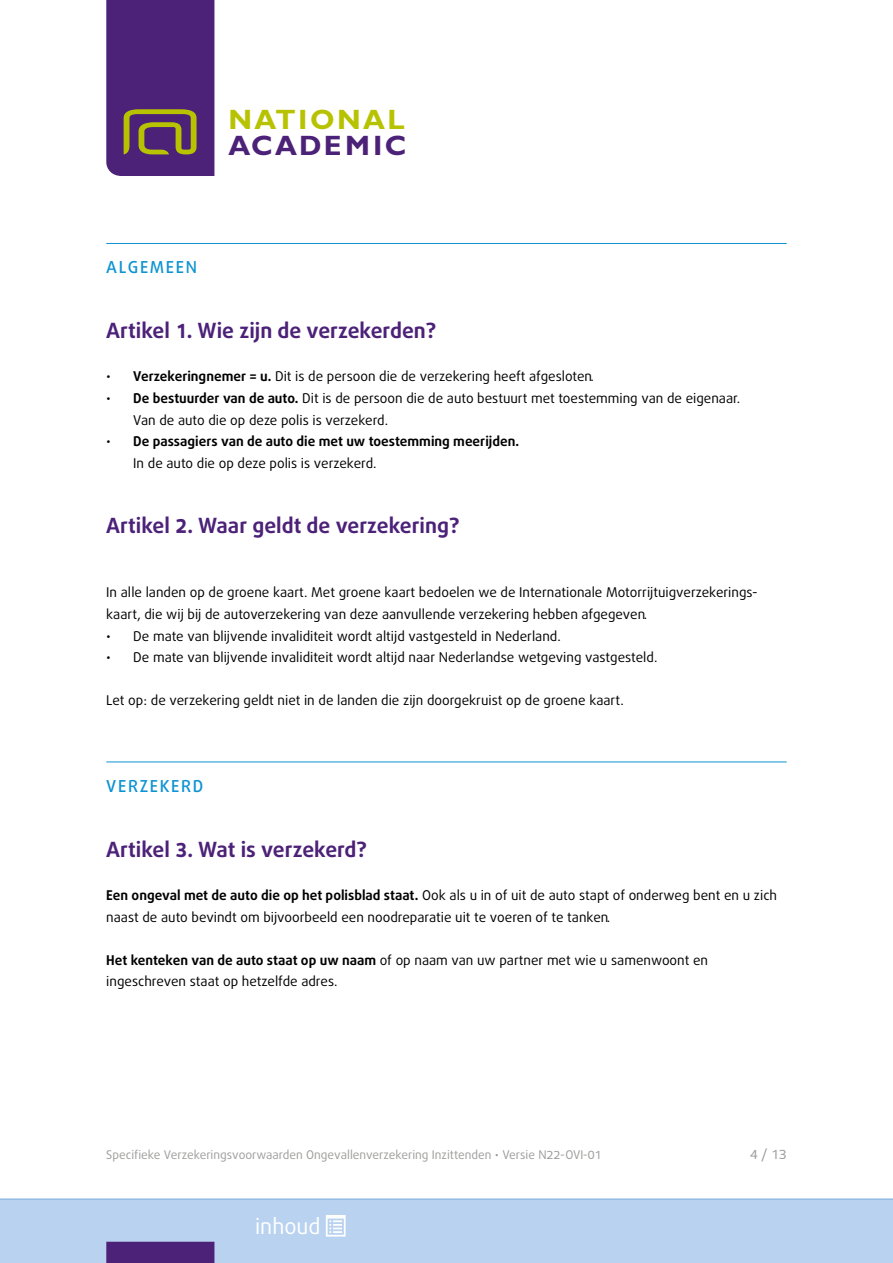
<style>
.page{position:relative;width:893px;height:1263px;background:#fff}
.page>*{position:absolute;margin:0;border:0;box-sizing:border-box;transform-origin:0 0}
.t1{font:700 28.05px "Gill Sans";letter-spacing:.085em;color:#b7c200}
.t2{font:700 28.05px "Gill Sans";letter-spacing:.075em;color:#4c2178}
.t3{font:21.6px "Bagus";color:#fff}
.t4{font:700 21px "Bagus";color:#4c2178}
.t5{font:500 16.5px "Bagus";letter-spacing:.1em;color:#0d93d2}
.t6{font:13.5px/21.6px "Bagus";color:#000}
.t7{font:700 13.5px/21.6px "Bagus";color:#000}
.t8{font:13.5px "Bagus";color:#9d9d9c}
.t9{font:12px "Bagus";color:#9d9d9c}
.s1{font-weight:700}
.s2{font-weight:400}
</style>
<div class="page">
<svg style="left:106px;top:0;width:108px;height:176px;background:#552e71"></svg>
<div style="left:0;top:1199px;width:893px;height:64px;background:#b9d2ef"></div>
<hr style="left:0;top:1198px;width:893px;height:2px;background:#92bce6">
<div style="left:106px;top:1242px;width:108px;height:21px;background:#4c2178"></div>
<svg style="left:326px;top:1215px;width:20px;height:21px"></svg>
<hr style="left:106px;top:243px;width:681px;height:1px;background:#0d93d2">
<hr style="left:106px;top:762px;width:681px;height:1px;background:#0d93d2">
<h1 class="t1" style="left:228px;top:103px;width:178px">NATIONAL</h1>
<h1 class="t2" style="left:228px;top:129px;width:179px">ACADEMIC</h1>
<p class="t5" style="left:106px;top:257px;width:92px">ALGEMEEN</p>
<h3 class="t4" style="left:106px;top:317px;width:332px">Artikel 1. Wie zijn de verzekerden?</h3>
<p class="t6" style="left:106px;top:366px;width:489px">• <span class="s1">Verzekeringnemer = u.</span> Dit is de persoon die de verzekering heeft afgesloten.</p>
<p class="t6" style="left:133px;top:388px;width:608px;text-indent:-27px">• <span class="s1">De bestuurder van de auto.</span> Dit is de persoon die de auto bestuurt met toestemming van de eigenaar.<br>Van de auto die op deze polis is verzekerd.</p>
<p class="t7" style="left:133px;top:431px;width:387px;text-indent:-27px"><span class="s2">•</span> De passagiers van de auto die met uw toestemming meerijden.<br><span class="s2">In de auto die op deze polis is verzekerd.</span></p>
<h3 class="t4" style="left:106px;top:511px;width:355px">Artikel 2. Waar geldt de verzekering?</h3>
<p class="t6" style="left:106px;top:582px;width:653px">In alle landen op de groene kaart. Met groene kaart bedoelen we de Internationale Motorrijtuigverzekerings&shy;kaart, die wij bij de autoverzekering van deze aanvullende verzekering hebben afgegeven.</p>
<p class="t6" style="left:106px;top:625px;width:456px">• De mate van blijvende invaliditeit wordt altijd vastgesteld in Nederland.</p>
<p class="t6" style="left:106px;top:647px;width:553px">• De mate van blijvende invaliditeit wordt altijd naar Nederlandse wetgeving vastgesteld.</p>
<p class="t6" style="left:106px;top:690px;width:519px">Let op: de verzekering geldt niet in de landen die zijn doorgekruist op de groene kaart.</p>
<p class="t5" style="left:106px;top:775px;width:99px">VERZEKERD</p>
<h3 class="t4" style="left:106px;top:835px;width:262px">Artikel 3. Wat is verzekerd?</h3>
<p class="t6" style="left:106px;top:884px;width:672px"><span class="s1">Een ongeval met de auto die op het polisblad staat.</span> Ook als u in of uit de auto stapt of onderweg bent en u zich naast de auto bevindt om bijvoorbeeld een noodreparatie uit te voeren of te tanken.</p>
<p class="t6" style="left:106px;top:949px;width:603px"><span class="s1">Het kenteken van de auto staat op uw naam</span> of op naam van uw partner met wie u samenwoont en ingeschreven staat op hetzelfde adres.</p>
<p class="t9" style="left:106px;top:1147px;width:497px">Specifieke Verzekeringsvoorwaarden Ongevallenverzekering Inzittenden • Versie N22-OVI-01</p>
<p class="t8" style="left:750px;top:1145px;width:38px">4 / 13</p>
<h2 class="t3" style="left:255px;top:1212px;width:67px">inhoud</h2>
</div>
